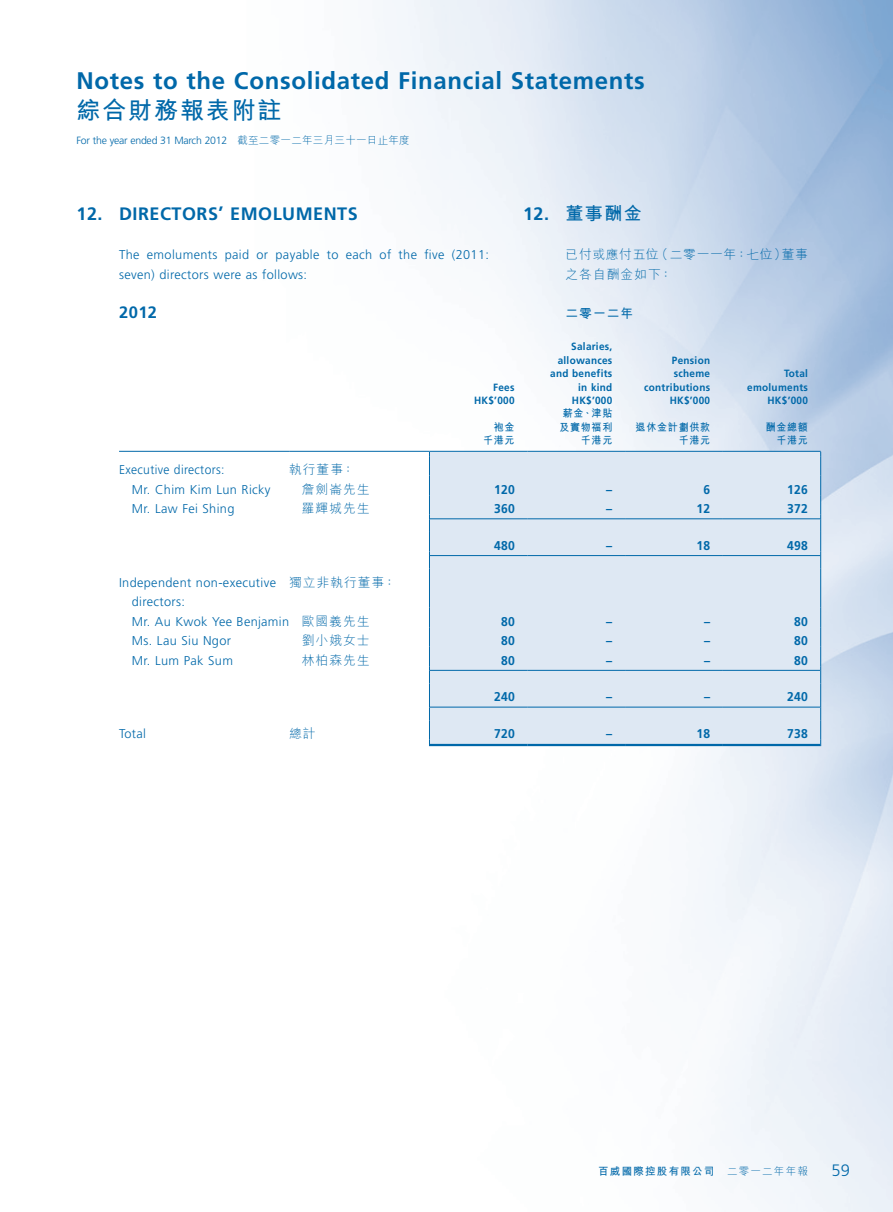
<style>
.page{position:relative;width:893px;height:1212px;background:#fff}
.page>*{position:absolute;margin:0;border:0;box-sizing:border-box;transform-origin:0 0}
.t1{font:700 24px "Frutiger LT Std";letter-spacing:.03em;color:#0068a9}
.t2{font:700 24px "M Hei HK";letter-spacing:.08em;color:#0068a9}
.Heading_1{font:700 18px "Frutiger LT Std";letter-spacing:.03em;color:#0068a9}
.C_Heading_1{font:700 18px "M Hei HK";color:#0068a9}
.Heading_2{font:700 16.5px "Frutiger LT Std";color:#0068a9}
.t3{font:300 16.5px "Frutiger LT Std";color:#0068a9}
.Body_Text{font:300 12.75px/19.5px "Frutiger LT Std";letter-spacing:.03em;color:#0068a9}
.Body_Text-2{font:700 12.75px "Frutiger LT Std";color:#0068a9;scale:.95 1}
.Body_Text-3{font:300 12.75px "M Hei HK";letter-spacing:.08em;color:#0068a9}
.C_Body_Text{font:300 12.75px/19.5px "M Hei HK";letter-spacing:.055em;color:#0068a9}
.Body_Text-4{font:300 12.75px "Frutiger LT Std";letter-spacing:.03em;color:#0068a9;scale:.95 1}
.C_Body_Text-2{font:700 12.75px "M Hei HK";letter-spacing:.08em;color:#0068a9}
.Body_Text-5{font:700 10.5px "Frutiger LT Std";letter-spacing:.03em;color:#0068a9;scale:.95 1}
.t4{font:300 10.5px "Frutiger LT Std";letter-spacing:-.02em;color:#0068a9}
.Body_Text-6{font:700 10.5px "M Hei HK";letter-spacing:.08em;color:#0068a9;scale:.95 1}
.Body_Text-7{font:700 10.5px "M Hei HK";letter-spacing:.12em;color:#0068a9}
.s1{font-family:"M Hei HK"}
.s2{font-family:"Frutiger LT Std"}
.s3{font-weight:300}
</style>
<div class="page">
<div style="left:430px;top:452px;width:390px;height:292px;background:#dee8f3"></div>
<svg style="left:429px;top:452px;width:1px;height:117px"></svg>
<svg style="left:820px;top:452px;width:1px;height:117px"></svg>
<hr style="left:429px;top:569px;width:1px;height:39px;background:#0068a9">
<hr style="left:820px;top:569px;width:1px;height:39px;background:#0068a9">
<svg style="left:429px;top:608px;width:1px;height:138px"></svg>
<svg style="left:820px;top:608px;width:1px;height:138px"></svg>
<hr style="left:119px;top:451px;width:170px;height:1px;background:#0068a9">
<hr style="left:289px;top:451px;width:140px;height:1px;background:#0068a9">
<hr style="left:429px;top:451px;width:98px;height:1px;background:#0068a9">
<hr style="left:527px;top:451px;width:98px;height:1px;background:#0068a9">
<hr style="left:625px;top:451px;width:98px;height:1px;background:#0068a9">
<hr style="left:723px;top:451px;width:98px;height:1px;background:#0068a9">
<hr style="left:430px;top:518px;width:97px;height:1px;background:#0068a9">
<hr style="left:527px;top:518px;width:98px;height:1px;background:#0068a9">
<hr style="left:625px;top:518px;width:98px;height:1px;background:#0068a9">
<hr style="left:723px;top:518px;width:97px;height:1px;background:#0068a9">
<hr style="left:430px;top:555px;width:97px;height:1px;background:#0068a9">
<hr style="left:527px;top:555px;width:98px;height:1px;background:#0068a9">
<hr style="left:625px;top:555px;width:98px;height:1px;background:#0068a9">
<hr style="left:723px;top:555px;width:97px;height:1px;background:#0068a9">
<hr style="left:430px;top:670px;width:97px;height:1px;background:#0068a9">
<hr style="left:527px;top:670px;width:98px;height:1px;background:#0068a9">
<hr style="left:625px;top:670px;width:98px;height:1px;background:#0068a9">
<hr style="left:723px;top:670px;width:97px;height:1px;background:#0068a9">
<hr style="left:430px;top:707px;width:97px;height:1px;background:#0068a9">
<hr style="left:527px;top:707px;width:98px;height:1px;background:#0068a9">
<hr style="left:625px;top:707px;width:98px;height:1px;background:#0068a9">
<hr style="left:723px;top:707px;width:97px;height:1px;background:#0068a9">
<hr style="left:430px;top:744px;width:97px;height:2px;background:#0068a9">
<hr style="left:527px;top:744px;width:98px;height:2px;background:#0068a9">
<hr style="left:625px;top:744px;width:98px;height:2px;background:#0068a9">
<hr style="left:723px;top:744px;width:97px;height:2px;background:#0068a9">
<h1 class="t1" style="left:77px;top:67px;width:570px">Notes to the Consolidated Financial Statements</h1>
<h1 class="t2" style="left:77px;top:93px;width:207px">綜合財務報表附註</h1>
<p class="t4" style="left:77px;top:134px;width:335px">For the year ended 31 March 2012 <span class="s1">截至二零一二年三月三十一日止年度</span></p>
<p class="Heading_1" style="left:77px;top:203px;width:283px">12. DIRECTORS’ EMOLUMENTS</p>
<p class="Body_Text" style="left:119px;top:245px;width:371px">The emoluments paid or payable to each of the five (2011: seven) directors were as follows:</p>
<p class="Heading_2" style="left:119px;top:302px;width:40px">2012</p>
<p class="Body_Text-5" style="left:493px;top:381px;width:24px">Fees</p>
<p class="C_Heading_1" style="left:523px;top:200px;width:120px"><span class="s2">12.</span> 董事酬金</p>
<p class="C_Body_Text" style="left:566px;top:245px;width:244px">已付或應付五位（二零一一年：七位）董事之各自酬金如下：</p>
<p class="C_Body_Text-2" style="left:566px;top:304px;width:69px">二零一二年</p>
<p class="Body_Text-5" style="left:571px;top:341px;width:45px">Salaries,</p>
<p class="Body_Text-5" style="left:558px;top:354px;width:59px">allowances</p>
<p class="Body_Text-5" style="left:550px;top:368px;width:67px">and benefits</p>
<p class="Body_Text-5" style="left:578px;top:381px;width:37px">in kind</p>
<p class="Body_Text-5" style="left:672px;top:354px;width:42px">Pension</p>
<p class="Body_Text-5" style="left:674px;top:368px;width:40px">scheme</p>
<p class="Body_Text-5" style="left:644px;top:381px;width:71px">contributions</p>
<p class="Body_Text-5" style="left:784px;top:368px;width:27px">Total</p>
<p class="Body_Text-5" style="left:747px;top:381px;width:65px">emoluments</p>
<p class="Body_Text-5" style="left:474px;top:395px;width:44px">HK$’000</p>
<p class="Body_Text-5" style="left:572px;top:395px;width:44px">HK$’000</p>
<p class="Body_Text-5" style="left:670px;top:395px;width:44px">HK$’000</p>
<p class="Body_Text-5" style="left:767px;top:395px;width:44px">HK$’000</p>
<p class="Body_Text-6" style="left:494px;top:419px;width:23px">袍金</p>
<p class="Body_Text-6" style="left:563px;top:406px;width:54px">薪金、津貼</p>
<p class="Body_Text-6" style="left:559px;top:419px;width:57px">及實物福利</p>
<p class="Body_Text-6" style="left:636px;top:419px;width:80px">退休金計劃供款</p>
<p class="Body_Text-6" style="left:766px;top:419px;width:46px">酬金總額</p>
<p class="Body_Text-6" style="left:483px;top:433px;width:35px">千港元</p>
<p class="Body_Text-6" style="left:581px;top:433px;width:35px">千港元</p>
<p class="Body_Text-6" style="left:679px;top:433px;width:35px">千港元</p>
<p class="Body_Text-6" style="left:776px;top:433px;width:35px">千港元</p>
<p class="Body_Text-4" style="left:119px;top:462px;width:113px">Executive directors:</p>
<p class="Body_Text-3" style="left:289px;top:463px;width:67px">執行董事：</p>
<p class="Body_Text" style="left:132px;top:480px;width:140px">Mr. Chim Kim Lun Ricky</p>
<p class="Body_Text-3" style="left:302px;top:482px;width:69px">詹劍崙先生</p>
<p class="Body_Text-2" style="left:494px;top:482px;width:23px">120</p>
<p class="Body_Text-2" style="left:606px;top:482px;width:8px">–</p>
<p class="Body_Text-2" style="left:703px;top:482px;width:9px">6</p>
<p class="Body_Text-2" style="left:787px;top:482px;width:23px">126</p>
<p class="Body_Text" style="left:132px;top:499px;width:104px">Mr. Law Fei Shing</p>
<p class="Body_Text-3" style="left:302px;top:502px;width:69px">羅輝城先生</p>
<p class="Body_Text-2" style="left:494px;top:501px;width:23px">360</p>
<p class="Body_Text-2" style="left:606px;top:501px;width:8px">–</p>
<p class="Body_Text-2" style="left:696px;top:501px;width:16px">12</p>
<p class="Body_Text-2" style="left:787px;top:501px;width:23px">372</p>
<p class="Body_Text-2" style="left:494px;top:538px;width:23px">480</p>
<p class="Body_Text-2" style="left:606px;top:538px;width:8px">–</p>
<p class="Body_Text-2" style="left:696px;top:538px;width:16px">18</p>
<p class="Body_Text-2" style="left:787px;top:538px;width:23px">498</p>
<p class="Body_Text" style="left:132px;top:573px;width:146px;text-indent:-13px">Independent non-executive directors:</p>
<p class="Body_Text-3" style="left:289px;top:575px;width:108px">獨立非執行董事：</p>
<p class="Body_Text" style="left:132px;top:612px;width:159px">Mr. Au Kwok Yee Benjamin</p>
<p class="Body_Text-3" style="left:302px;top:614px;width:69px">歐國義先生</p>
<p class="Body_Text-2" style="left:501px;top:614px;width:16px">80</p>
<p class="Body_Text-2" style="left:606px;top:614px;width:8px">–</p>
<p class="Body_Text-2" style="left:704px;top:614px;width:8px">–</p>
<p class="Body_Text-2" style="left:794px;top:614px;width:16px">80</p>
<p class="Body_Text" style="left:132px;top:631px;width:101px">Ms. Lau Siu Ngor</p>
<p class="Body_Text-3" style="left:302px;top:634px;width:69px">劉小娥女士</p>
<p class="Body_Text-2" style="left:501px;top:633px;width:16px">80</p>
<p class="Body_Text-2" style="left:606px;top:633px;width:8px">–</p>
<p class="Body_Text-2" style="left:704px;top:633px;width:8px">–</p>
<p class="Body_Text-2" style="left:794px;top:633px;width:16px">80</p>
<p class="Body_Text" style="left:132px;top:651px;width:103px">Mr. Lum Pak Sum</p>
<p class="Body_Text-3" style="left:302px;top:653px;width:69px">林柏森先生</p>
<p class="Body_Text-2" style="left:501px;top:653px;width:16px">80</p>
<p class="Body_Text-2" style="left:606px;top:653px;width:8px">–</p>
<p class="Body_Text-2" style="left:704px;top:653px;width:8px">–</p>
<p class="Body_Text-2" style="left:794px;top:653px;width:16px">80</p>
<p class="Body_Text-2" style="left:494px;top:689px;width:23px">240</p>
<p class="Body_Text-2" style="left:606px;top:689px;width:8px">–</p>
<p class="Body_Text-2" style="left:704px;top:689px;width:8px">–</p>
<p class="Body_Text-2" style="left:787px;top:689px;width:23px">240</p>
<p class="Body_Text" style="left:119px;top:724px;width:28px">Total</p>
<p class="Body_Text-3" style="left:289px;top:727px;width:28px">總計</p>
<p class="Body_Text-2" style="left:494px;top:726px;width:23px">720</p>
<p class="Body_Text-2" style="left:606px;top:726px;width:8px">–</p>
<p class="Body_Text-2" style="left:696px;top:726px;width:16px">18</p>
<p class="Body_Text-2" style="left:787px;top:726px;width:23px">738</p>
<p class="Body_Text-7" style="left:598px;top:1163px;width:211px">百威國際控股有限公司 <span class="s3">二零一二年年報</span></p>
<p class="t3" style="left:831px;top:1160px;width:20px">59</p>
</div>
